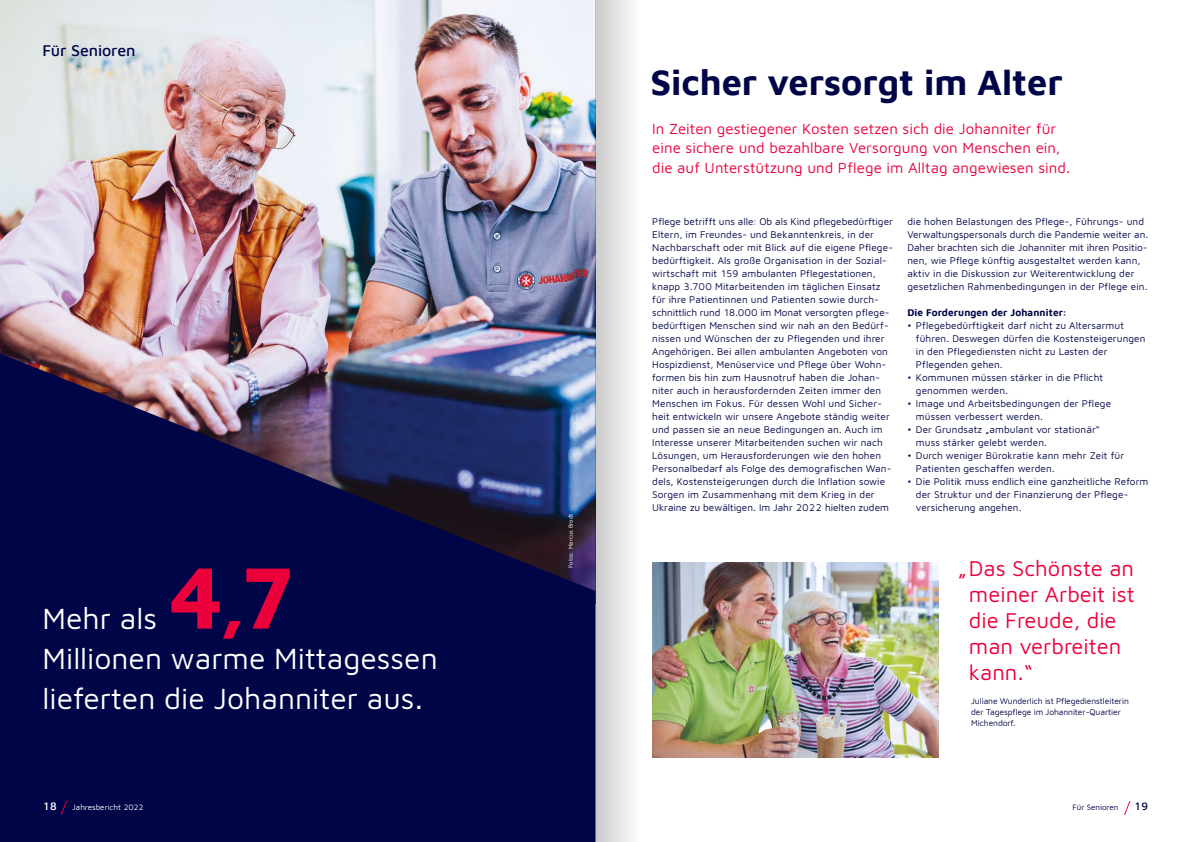
<style>
.page{position:relative;width:1191px;height:842px;background:#fff}
.page>*{position:absolute;margin:0;border:0;box-sizing:border-box;transform-origin:0 0}
.t1{font:700 90px "Maven Johanniter";color:#eb003c}
.t2{font:700 36px "Maven Johanniter";color:#000548}
.t3{font:30px/40px "Maven Johanniter";color:#fff}
.t4{font:22px/26px "Maven Johanniter";color:#eb003c}
.t5{font:500 16px "Maven Johanniter";letter-spacing:-.005em;color:#000548}
.t6{font:15px/19.5px "Maven Johanniter";letter-spacing:.005em;color:#eb003c}
.t7{font:500 11px "Maven Johanniter";color:#fff}
.t8{font:500 11px "Maven Johanniter";color:#000548}
.t9{font:10px/13px "Maven Johanniter";letter-spacing:.01em;color:#000548}
.t10{font:700 10px "Maven Johanniter";letter-spacing:.01em;color:#000548}
.t11{font:8.5px/11px "Maven Johanniter";letter-spacing:-.01em;color:#000548}
.t12{font:8px "Maven Johanniter";color:#fff}
.t13{font:8px "Maven Johanniter";color:#000548}
.t14{font:6px "Maven Johanniter";color:#fff}
</style>
<div class="page">
<img style="left:0;top:0;width:595px;height:353px">
<svg style="left:0;top:353px;width:595px;height:489px;background:#141752"></svg>
<img style="left:663px;top:563px;width:275px;height:195px">
<svg style="left:1124px;top:801px;width:6px;height:14px"></svg>
<svg style="left:60px;top:800px;width:7px;height:15px"></svg>
<svg style="left:595px;top:0;width:68px;height:842px"></svg>
<h3 class="t5" style="left:43px;top:39px;width:95px">Für Senioren</h3>
<h1 class="t1" style="left:166px;top:534px;width:133px">4,7</h1>
<h3 class="t3" style="left:43px;top:636px;width:397px">Millionen warme Mittagessen lieferten die Johanniter aus.</h3>
<h3 class="t3" style="left:43px;top:596px;width:116px">Mehr als</h3>
<p class="t14" style="left:566px;top:568px;width:56px;rotate:-90deg">Fotos: Marcus Brodt</p>
<h2 class="t2" style="left:650px;top:57px;width:414px">Sicher versorgt im Alter</h2>
<h3 class="t6" style="left:652px;top:118px;width:419px">In Zeiten gestiegener Kosten setzen sich die Johanniter für eine sichere und bezahlbare Versorgung von Menschen ein, die auf Unterstützung und Pflege im Alltag angewiesen sind.</h3>
<p class="t9" style="left:652px;top:214px;width:242px">Pflege betrifft uns alle: Ob als Kind pflegebedürftiger Eltern, im Freundes- und Bekanntenkreis, in der Nachbarschaft oder mit Blick auf die eigene Pflege&shy;bedürftigkeit. Als große Organisation in der Sozial&shy;wirtschaft mit 159 ambulanten Pflegestationen, knapp 3.700 Mitarbeitenden im täglichen Einsatz für ihre Patientinnen und Patienten sowie durch&shy;schnittlich rund 18.000 im Monat versorgten pflege&shy;bedürftigen Menschen sind wir nah an den Bedürf&shy;nissen und Wünschen der zu Pflegenden und ihrer Angehörigen. Bei allen ambulanten Angeboten von Hospizdienst, Menüservice und Pflege über Wohn&shy;formen bis hin zum Hausnotruf haben die Johan&shy;niter auch in herausfordernden Zeiten immer den Menschen im Fokus. Für dessen Wohl und Sicher&shy;heit entwickeln wir unsere Angebote ständig weiter und passen sie an neue Bedingungen an. Auch im Interesse unserer Mitarbeitenden suchen wir nach Lösungen, um Herausforderungen wie den hohen Personalbedarf als Folge des demografischen Wan&shy;dels, Kostensteigerungen durch die Inflation sowie Sorgen im Zusammenhang mit dem Krieg in der Ukraine zu bewältigen. Im Jahr 2022 hielten zudem</p>
<p class="t9" style="left:907px;top:214px;width:242px">die hohen Belastungen des Pflege-, Führungs- und Verwaltungspersonals durch die Pandemie weiter an.<br>Daher brachten sich die Johanniter mit ihren Positio&shy;nen, wie Pflege künftig ausgestaltet werden kann, aktiv in die Diskussion zur Weiterentwicklung der gesetzlichen Rahmenbedingungen in der Pflege ein.</p>
<p class="t10" style="left:907px;top:305px;width:160px">Die Forderungen der Johanniter:</p>
<p class="t9" style="left:916px;top:318px;width:231px;text-indent:-8px">• Pflegebedürftigkeit darf nicht zu Altersarmut führen. Deswegen dürfen die Kostensteigerungen in den Pflegediensten nicht zu Lasten der Pflegenden gehen.</p>
<p class="t9" style="left:916px;top:370px;width:189px;text-indent:-8px">• Kommunen müssen stärker in die Pflicht genommen werden.</p>
<p class="t9" style="left:916px;top:396px;width:197px;text-indent:-8px">• Image und Arbeitsbedingungen der Pflege müssen verbessert werden.</p>
<p class="t9" style="left:916px;top:422px;width:185px;text-indent:-8px">• Der Grundsatz „ambulant vor stationär“ muss stärker gelebt werden.</p>
<p class="t9" style="left:916px;top:448px;width:210px;text-indent:-8px">• Durch weniger Bürokratie kann mehr Zeit für<br>Patienten geschaffen werden.</p>
<p class="t9" style="left:916px;top:474px;width:234px;text-indent:-8px">• Die Politik muss endlich eine ganzheitliche Reform der Struktur und der Finanzierung der Pflege&shy;versicherung angehen.</p>
<h3 class="t4" style="left:969px;top:554px;width:167px;text-indent:-11px">„Das Schönste an meiner Arbeit ist die Freude, die man verbreiten kann.“</h3>
<p class="t11" style="left:971px;top:695px;width:159px">Juliane Wunderlich ist Pflegedienstleiterin der Tagespflege im Johanniter-Quartier<br>Michendorf.</p>
<p class="t7" style="left:43px;top:798px;width:16px">18</p>
<p class="t12" style="left:72px;top:801px;width:73px">Jahresbericht 2022</p>
<p class="t13" style="left:1072px;top:801px;width:47px">Für Senioren</p>
<p class="t8" style="left:1134px;top:798px;width:16px">19</p>
</div>
